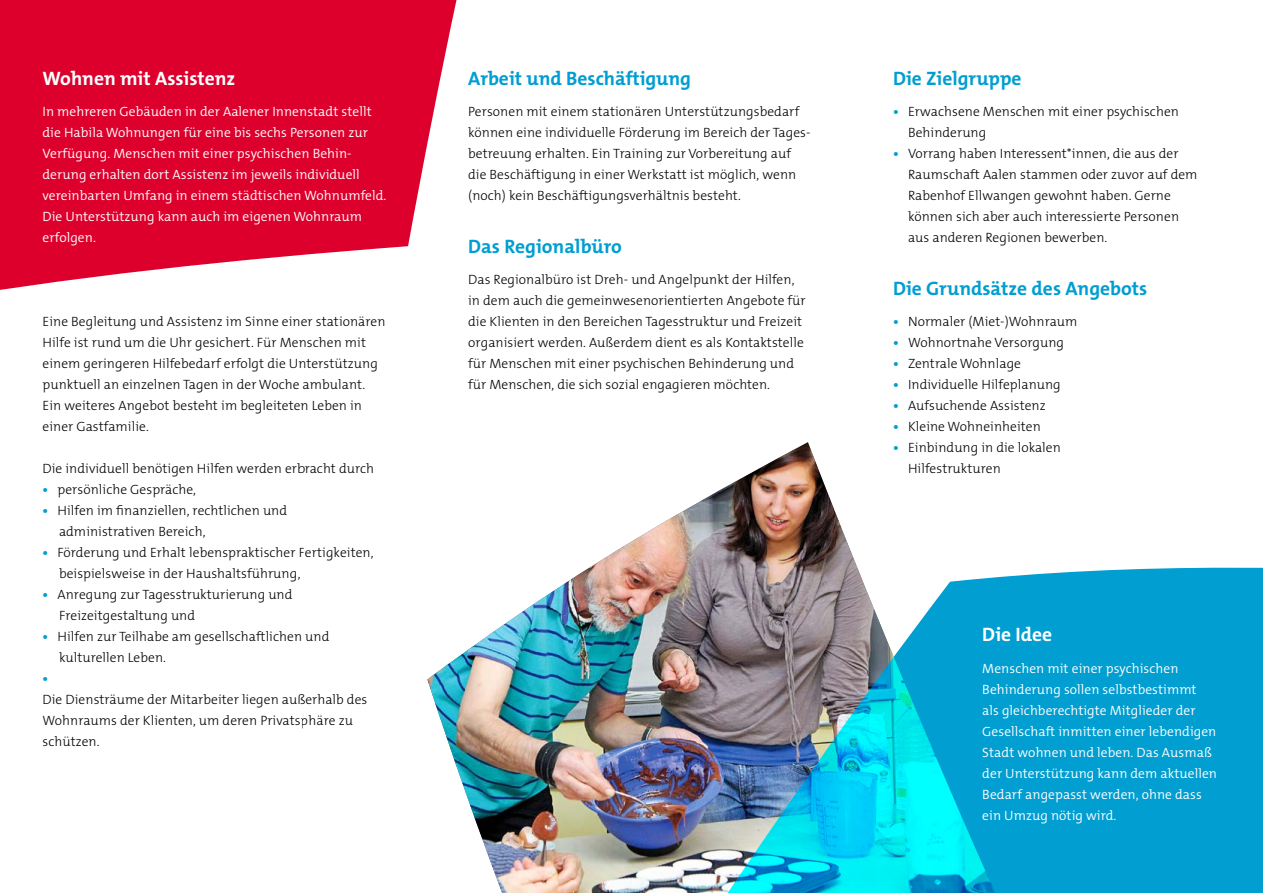
<style>
.page{position:relative;width:1263px;height:893px;background:#fff}
.page>*{position:absolute;margin:0;border:0;box-sizing:border-box;transform-origin:0 0}
._3-Subline{font:700 19.5px "The Mix B7";color:#009ed1}
._3-Subline_weiss{font:700 19.5px "The Mix B7";color:#fff}
._4-Fließtext{font:300 13.5px/21px "The Mix B3";letter-spacing:.005em;color:#000}
._5-Fließtext_weiss-s{font:300 13.5px/21px "The Mix B4";letter-spacing:.005em;color:#fff}
.t1{font:700 13.5px "The Mix B7";color:#009ed1}
.s1{font-family:"The Mix B7";font-weight:700;color:#009ed1}
</style>
<div class="page">
<svg style="left:0;top:0;width:457px;height:290px;background:#e12349"></svg>
<img style="left:427px;top:442px;width:428px;height:276px">
<img style="left:440px;top:562px;width:823px;height:331px">
<p class="_3-Subline_weiss" style="left:43px;top:67px;width:194px">Wohnen mit Assistenz</p>
<p class="_5-Fließtext_weiss-s" style="left:43px;top:101px;width:345px">In mehreren Gebäuden in der Aalener Innenstadt stellt die Habila Wohnungen für eine bis sechs Personen zur Verfügung. Menschen mit einer psychischen Behin&shy;derung erhalten dort Assistenz im jeweils individuell vereinbarten Umfang in einem städtischen Wohnumfeld.<br>Die Unterstützung kann auch im eigenen Wohnraum erfolgen.</p>
<p class="_4-Fließtext" style="left:43px;top:311px;width:345px">Eine Begleitung und Assistenz im Sinne einer stationären Hilfe ist rund um die Uhr gesichert. Für Menschen mit einem geringeren Hilfebedarf erfolgt die Unterstützung punktuell an einzelnen Tagen in der Woche ambulant.<br>Ein weiteres Angebot besteht im begleiteten Leben in einer Gastfamilie.</p>
<p class="_4-Fließtext" style="left:43px;top:458px;width:333px">Die individuell benötigen Hilfen werden erbracht durch</p>
<p class="_4-Fließtext" style="left:43px;top:479px;width:155px"><span class="s1">•</span> persönliche Gespräche,</p>
<p class="_4-Fließtext" style="left:59px;top:500px;width:230px;text-indent:-16px"><span class="s1">•</span> Hilfen im finanziellen, rechtlichen und administrativen Bereich,</p>
<p class="_4-Fließtext" style="left:59px;top:542px;width:316px;text-indent:-16px"><span class="s1">•</span> Förderung und Erhalt lebenspraktischer Fertigkeiten, beispielsweise in der Haushaltsführung,</p>
<p class="_4-Fließtext" style="left:59px;top:584px;width:235px;text-indent:-16px"><span class="s1">•</span> Anregung zur Tagesstrukturierung und<br>Freizeitgestaltung und</p>
<p class="_4-Fließtext" style="left:59px;top:626px;width:272px;text-indent:-16px"><span class="s1">•</span> Hilfen zur Teilhabe am gesellschaftlichen und kulturellen Leben.</p>
<p class="t1" style="left:43px;top:671px;width:7px">•</p>
<p class="_4-Fließtext" style="left:43px;top:689px;width:326px">Die Diensträume der Mitarbeiter liegen außerhalb des<br>Wohnraums der Klienten, um deren Privatsphäre zu schützen.</p>
<p class="_3-Subline" style="left:468px;top:67px;width:224px">Arbeit und Beschäftigung</p>
<p class="_4-Fließtext" style="left:468px;top:101px;width:344px">Personen mit einem stationären Unterstützungsbedarf können eine individuelle Förderung im Bereich der Tages&shy;betreuung erhalten. Ein Training zur Vorbereitung auf die Beschäftigung in einer Werkstatt ist möglich, wenn (noch) kein Beschäftigungsverhältnis besteht.</p>
<p class="_3-Subline" style="left:468px;top:235px;width:155px">Das Regionalbüro</p>
<p class="_4-Fließtext" style="left:468px;top:269px;width:339px">Das Regionalbüro ist Dreh- und Angelpunkt der Hilfen, in dem auch die gemeinwesenorientierten Angebote für die Klienten in den Bereichen Tagesstruktur und Freizeit organisiert werden. Außerdem dient es als Kontaktstelle für Menschen mit einer psychischen Behinderung und für Menschen, die sich sozial engagieren möchten.</p>
<p class="_3-Subline" style="left:893px;top:67px;width:130px">Die Zielgruppe</p>
<p class="_4-Fließtext" style="left:908px;top:101px;width:272px;text-indent:-15px"><span class="s1">•</span> Erwachsene Menschen mit einer psychischen<br>Behinderung</p>
<p class="_4-Fließtext" style="left:908px;top:143px;width:291px;text-indent:-15px"><span class="s1">•</span> Vorrang haben Interessent*innen, die aus der Raumschaft Aalen stammen oder zuvor auf dem Rabenhof Ellwangen gewohnt haben. Gerne können sich aber auch interessierte Personen aus anderen Regionen bewerben.</p>
<p class="_3-Subline" style="left:893px;top:277px;width:256px">Die Grundsätze des Angebots</p>
<p class="_4-Fließtext" style="left:893px;top:311px;width:186px"><span class="s1">•</span> Normaler (Miet-)Wohnraum</p>
<p class="_4-Fließtext" style="left:893px;top:332px;width:173px"><span class="s1">•</span> Wohnortnahe Versorgung</p>
<p class="_4-Fließtext" style="left:893px;top:353px;width:129px"><span class="s1">•</span> Zentrale Wohnlage</p>
<p class="_4-Fließtext" style="left:893px;top:374px;width:169px"><span class="s1">•</span> Individuelle Hilfeplanung</p>
<p class="_4-Fließtext" style="left:893px;top:395px;width:154px"><span class="s1">•</span> Aufsuchende Assistenz</p>
<p class="_4-Fließtext" style="left:893px;top:416px;width:149px"><span class="s1">•</span> Kleine Wohneinheiten</p>
<p class="_4-Fließtext" style="left:908px;top:437px;width:154px;text-indent:-15px"><span class="s1">•</span> Einbindung in die lokalen<br>Hilfestrukturen</p>
<p class="_3-Subline_weiss" style="left:982px;top:624px;width:71px">Die Idee</p>
<p class="_5-Fließtext_weiss-s" style="left:982px;top:658px;width:216px">Menschen mit einer psychischen<br>Behinderung sollen selbstbestimmt als gleichberechtigte Mitglieder der</p>
<p class="_5-Fließtext_weiss-s" style="left:982px;top:721px;width:236px">Gesellschaft inmitten einer lebendigen Stadt wohnen und leben. Das Ausmaß der Unterstützung kann dem aktuellen Bedarf angepasst werden, ohne dass ein Umzug nötig wird.</p>
</div>
